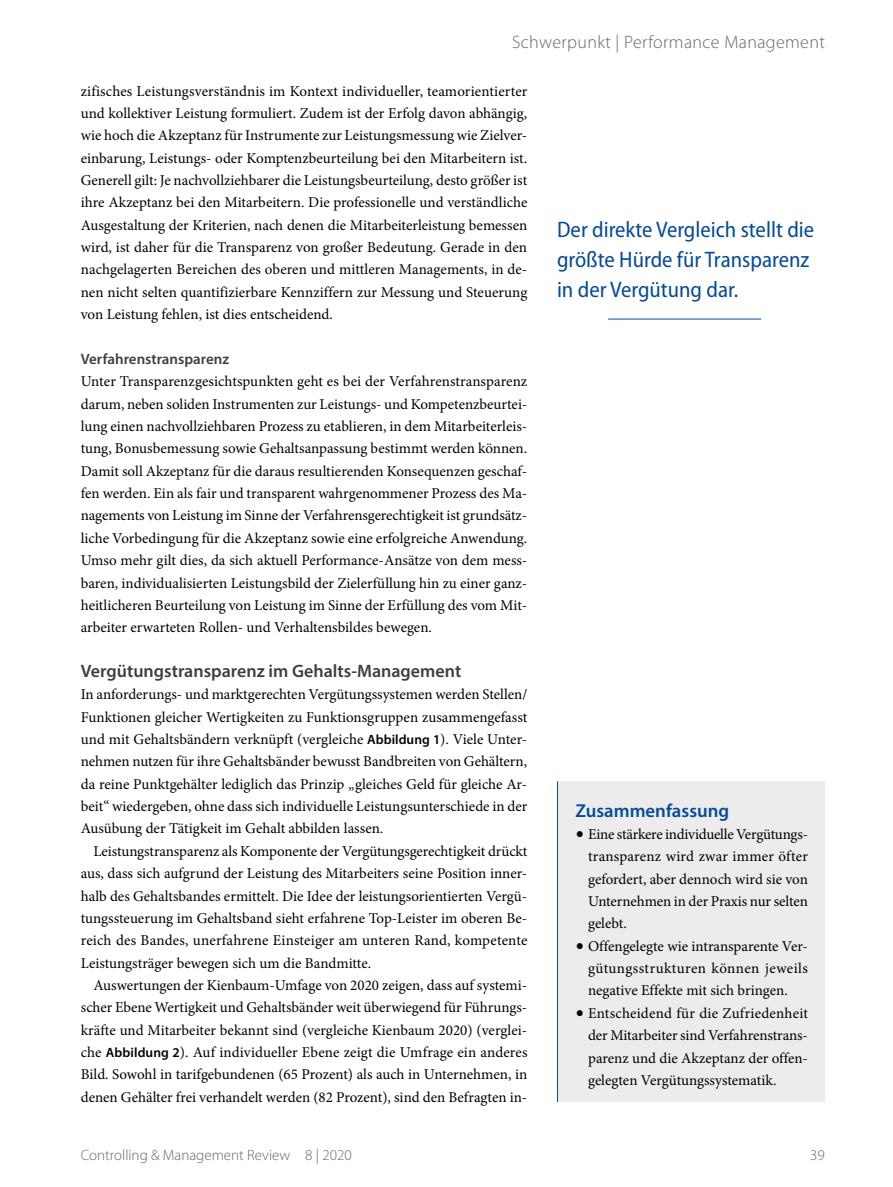
<style>
.page{position:relative;width:893px;height:1187px;background:#fff}
.page>*{position:absolute;margin:0;border:0;box-sizing:border-box;transform-origin:0 0}
.Para_Kernthesen_Solo{font:semi-condensed 22.5px/30px "Myriad Pro";color:#064b97}
.Title_x{font:600 18.75px "Myriad Pro";color:#064b97}
.SectionHeading_1_x{font:600 18px "Myriad Pro";color:#3e3e3d}
.t1{font:300 18px "Myriad Pro";letter-spacing:.02em;color:#676767}
.Para_x{font:15px/22.4px "Minion Pro";color:#000;text-align:justify}
.Para_Indent{font:15px/22.4px "Minion Pro";color:#000;text-align:justify}
.t2{font:300 15px "Myriad Pro";color:#676767}
.SectionHeading_2_x{font:600 15px "Myriad Pro";color:#3e3e3d}
.s1{font-family:"Myriad Pro";font-weight:600;font-size:13.5px}
.s2{font-size:22.5px}
</style>
<div class="page">
<div style="left:557px;top:781px;width:268px;height:320px;background:#ececec"></div>
<hr style="left:557px;top:781px;width:1px;height:320px;background:#064b97">
<hr style="left:608px;top:318px;width:153px;height:1px;background:#064b97">
<p class="t1" style="left:512px;top:32px;width:314px">Schwerpunkt | Performance Management</p>
<p class="Para_x" style="left:81px;top:80px;width:448px">zifisches Leistungsverständnis im Kontext individueller, teamorientierter und kollektiver Leistung formuliert. Zudem ist der Erfolg davon abhängig, wie hoch die Akzeptanz für Instrumente zur Leistungsmessung wie Zielver&shy;einbarung, Leistungs- oder Komptenzbeurteilung bei den Mitarbeitern ist.<br>Generell gilt: Je nachvollziehbarer die Leistungsbeurteilung, desto größer ist ihre Akzeptanz bei den Mitarbeitern. Die professionelle und verständliche Ausgestaltung der Kriterien, nach denen die Mitarbeiterleistung bemessen wird, ist daher für die Transparenz von großer Bedeutung. Gerade in den nachgelagerten Bereichen des oberen und mittleren Managements, in de&shy;nen nicht selten quantifizierbare Kennziffern zur Messung und Steuerung von Leistung fehlen, ist dies entscheidend.</p>
<p class="SectionHeading_2_x" style="left:81px;top:349px;width:150px">Verfahrenstransparenz</p>
<p class="Para_x" style="left:81px;top:370px;width:448px">Unter Transparenzgesichtspunkten geht es bei der Verfahrenstransparenz darum, neben soliden Instrumenten zur Leistungs- und Kompetenzbeurtei&shy;lung einen nachvollziehbaren Prozess zu etablieren, in dem Mitarbeiterleis&shy;tung, Bonusbemessung sowie Gehaltsanpassung bestimmt werden können.<br>Damit soll Akzeptanz für die daraus resultierenden Konsequenzen geschaf&shy;fen werden. Ein als fair und transparent wahrgenommener Prozess des Ma&shy;nagements von Leistung im Sinne der Verfahrensgerechtigkeit ist grundsätz&shy;liche Vorbedingung für die Akzeptanz sowie eine erfolgreiche Anwendung.<br>Umso mehr gilt dies, da sich aktuell Performance-Ansätze von dem mess&shy;baren, individualisierten Leistungsbild der Zielerfüllung hin zu einer ganz&shy;heitlicheren Beurteilung von Leistung im Sinne der Erfüllung des vom Mit&shy;arbeiter erwarteten Rollen- und Verhaltensbildes bewegen.</p>
<p class="SectionHeading_1_x" style="left:81px;top:659px;width:382px">Vergütungstransparenz im Gehalts-Management</p>
<p class="Para_x" style="left:81px;top:683px;width:448px">In anforderungs- und marktgerechten Vergütungssystemen werden Stellen/ Funktionen gleicher Wertigkeiten zu Funktionsgruppen zusammengefasst und mit Gehaltsbändern verknüpft (vergleiche <span class="s1">Abbildung 1</span>). Viele Unter&shy;nehmen nutzen für ihre Gehaltsbänder bewusst Bandbreiten von Gehältern, da reine Punktgehälter lediglich das Prinzip „gleiches Geld für gleiche Ar&shy;beit“ wiedergeben, ohne dass sich individuelle Leistungsunterschiede in der Ausübung der Tätigkeit im Gehalt abbilden lassen.</p>
<p class="Para_Indent" style="left:81px;top:839px;width:448px;text-indent:13px">Leistungstransparenz als Komponente der Vergütungsgerechtigkeit drückt aus, dass sich aufgrund der Leistung des Mitarbeiters seine Position inner&shy;halb des Gehaltsbandes ermittelt. Die Idee der leistungsorientierten Vergü&shy;tungssteuerung im Gehaltsband sieht erfahrene Top-Leister im oberen Be&shy;reich des Bandes, unerfahrene Einsteiger am unteren Rand, kompetente Leistungsträger bewegen sich um die Bandmitte.</p>
<p class="Para_Indent" style="left:81px;top:974px;width:448px;text-indent:13px">Auswertungen der Kienbaum-Umfage von 2020 zeigen, dass auf systemi&shy;scher Ebene Wertigkeit und Gehaltsbänder weit überwiegend für Führungs&shy;kräfte und Mitarbeiter bekannt sind (vergleiche Kienbaum 2020) (verglei&shy;che <span class="s1">Abbildung 2</span>). Auf individueller Ebene zeigt die Umfrage ein anderes Bild. Sowohl in tarifgebundenen (65 Prozent) als auch in Unternehmen, in denen Gehälter frei verhandelt werden (82 Prozent), sind den Befragten in-</p>
<p class="Para_Kernthesen_Solo" style="left:557px;top:215px;width:259px">Der direkte Vergleich stellt die größte Hürde für Transparenz in der Vergütung dar.</p>
<p class="Title_x" style="left:575px;top:798px;width:155px">Zusammenfassung</p>
<p class="Para_x" style="left:588px;top:823px;width:221px;text-indent:-13px"><span class="s2">•</span> Eine stärkere individuelle Vergütungs&shy;transparenz wird zwar immer öfter gefordert, aber dennoch wird sie von Unternehmen in der Praxis nur selten gelebt.</p>
<p class="Para_x" style="left:588px;top:934px;width:221px;text-indent:-13px"><span class="s2">•</span> Offengelegte wie intransparente Ver&shy;gütungsstrukturen können jeweils negative Effekte mit sich bringen.</p>
<p class="Para_x" style="left:588px;top:1001px;width:221px;text-indent:-13px"><span class="s2">•</span> Entscheidend für die Zufriedenheit der Mitarbeiter sind Verfahrenstrans&shy;parenz und die Akzeptanz der offen&shy;gelegten Vergütungssystematik.</p>
<p class="t2" style="left:81px;top:1146px;width:272px">Controlling &amp; Management Review 8 | 2020</p>
<p class="t2" style="left:810px;top:1146px;width:16px">39</p>
</div>
